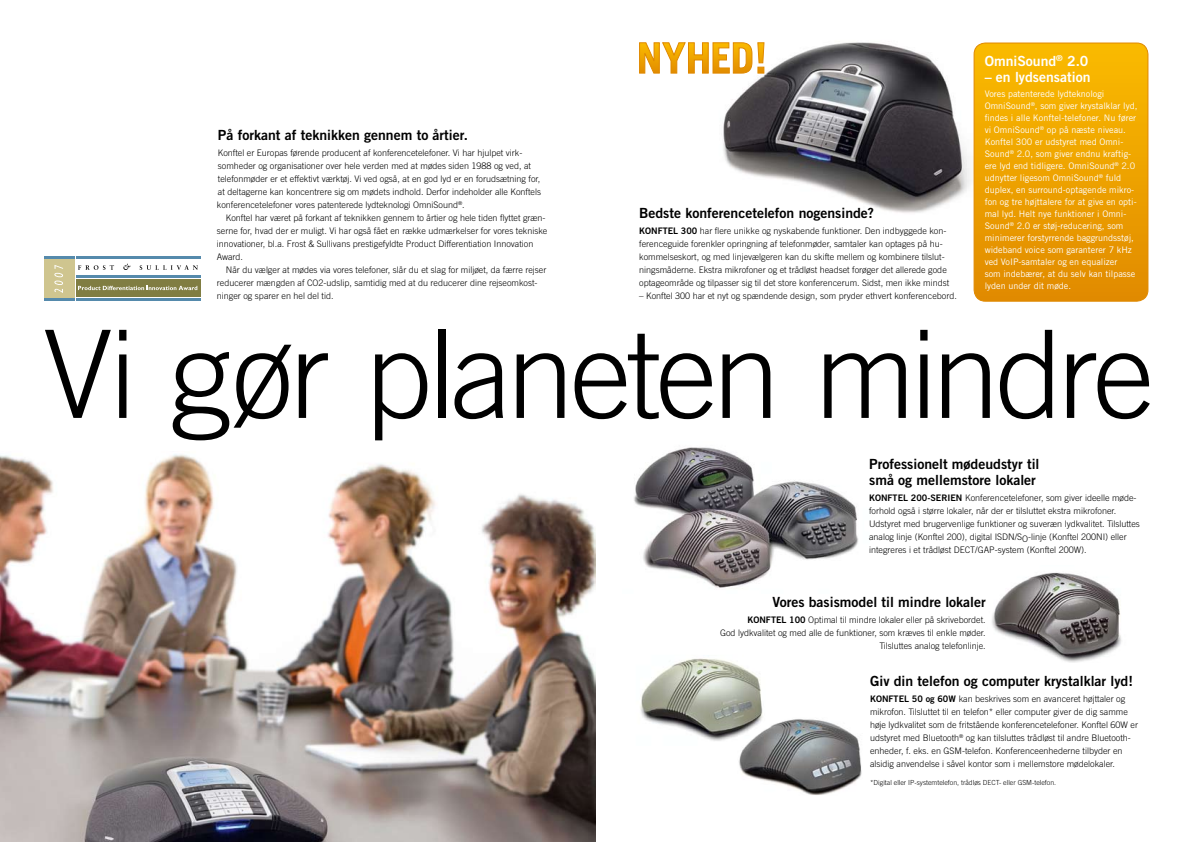
<style>
.page{position:relative;width:1191px;height:842px;background:#fff}
.page>*{position:absolute;margin:0;border:0;box-sizing:border-box;transform-origin:0 0}
.t1{font:300 122px "Trade Gothic";letter-spacing:-.035em;color:#000}
.t2{font:14px/16px "Trade Gothic Bold Two";color:#000}
.t3{font:14px "Trade Gothic Bold Two";color:#fff}
.t4{font:300 9px/13px "Trade Gothic";color:#000}
.t5{font:9px/12px "Trade Gothic";color:#fff}
.t6{font:300 7px "Trade Gothic";color:#000}
.s1{font-family:"Trade Gothic Bold Two";font-weight:400}
</style>
<div class="page">
<img style="left:634px;top:447px;width:224px;height:141px">
<img style="left:992px;top:572px;width:130px;height:91px">
<img style="left:640px;top:658px;width:123px;height:83px">
<img style="left:723px;top:42px;width:266px;height:171px">
<img style="left:0;top:454px;width:595px;height:388px">
<svg style="left:76px;top:256px;width:125px;height:45px"></svg>
<div style="left:44px;top:256px;width:31px;height:45px;background:#cfc58f"></div>
<div style="left:76px;top:279px;width:124px;height:18px;background:#807d42"></div>
<hr style="left:76px;top:256px;width:124px;height:2px;background:#558aac">
<hr style="left:76px;top:276px;width:124px;height:2px;background:#558aac">
<hr style="left:44px;top:256px;width:31px;height:2px;background:#558aac">
<hr style="left:44px;top:299px;width:31px;height:2px;background:#558aac">
<svg style="left:54px;top:265px;width:9px;height:28px"></svg>
<svg style="left:78px;top:286px;width:119px;height:4px"></svg>
<svg style="left:78px;top:265px;width:36px;height:5px"></svg>
<svg style="left:123px;top:264px;width:7px;height:6px"></svg>
<svg style="left:140px;top:265px;width:58px;height:5px"></svg>
<hr style="left:76px;top:299px;width:124px;height:2px;background:#558aac">
<img style="left:737px;top:717px;width:125px;height:78px">
<div style="left:974px;top:43px;width:174px;height:258px;background:linear-gradient(to bottom,#fbbb00,#e18b00);border-radius:11px"></div>
<div style="left:973px;top:43px;width:175px;height:259px;border:1px solid #e08900;border-radius:11px"></div>
<svg style="left:639px;top:42px;width:125px;height:32px"></svg>
<h2 class="t2" style="left:218px;top:127px;width:251px">På forkant af teknikken gennem to årtier.</h2>
<p class="t4" style="left:217px;top:146px;width:325px">Konftel er Europas førende producent af konferencetelefoner. Vi har hjulpet virk&shy;somheder og organisationer over hele verden med at mødes siden 1988 og ved, at telefonmøder er et effektivt værktøj. Vi ved også, at en god lyd er en forudsætning for, at deltagerne kan koncentrere sig om mødets indhold. Derfor indeholder alle Konftels konferencetelefoner vores patenterede lydteknologi OmniSound<sup>®</sup>.</p>
<p class="t4" style="left:217px;top:211px;width:332px;text-indent:9px">Konftel har været på forkant af teknikken gennem to årtier og hele tiden flyttet græn&shy;serne for, hvad der er muligt. Vi har også fået en række udmærkelser for vores tekniske innovationer, bl.a. Frost &amp; Sullivans prestigefyldte Product Differentiation Innovation Award.</p>
<p class="t4" style="left:217px;top:263px;width:331px;text-indent:9px">Når du vælger at mødes via vores telefoner, slår du et slag for miljøet, da færre rejser reducerer mængden af CO2-udslip, samtidig med at du reducerer dine rejseomkost&shy;ninger og sparer en hel del tid.</p>
<h2 class="t2" style="left:639px;top:205px;width:236px">Bedste konferencetelefon nogensinde?</h2>
<p class="t4" style="left:639px;top:224px;width:312px"><span class="s1">KONFTEL 300</span> har flere unikke og nyskabende funktioner. Den indbyggede kon&shy;ferenceguide forenkler opringning af telefonmøder, samtaler kan optages på hu&shy;kommelseskort, og med linjevælgeren kan du skifte mellem og kombinere tilslut&shy;ningsmåderne. Ekstra mikrofoner og et trådløst headset forøger det allerede gode optageområde og tilpasser sig til det store konferencerum. Sidst, men ikke mindst</p>
<p class="t4" style="left:639px;top:289px;width:319px">– Konftel 300 har et nyt og spændende design, som pryder ethvert konferencebord.</p>
<h2 class="t3" style="left:984px;top:52px;width:105px">OmniSound<sup>®</sup> 2.0</h2>
<h2 class="t3" style="left:984px;top:69px;width:107px">– en lydsensation</h2>
<p class="t5" style="left:984px;top:88px;width:154px">Vores patenterede lydteknologi OmniSound<sup>®</sup>, som giver krystalklar lyd, findes i alle Konftel-telefoner. Nu fører vi OmniSound<sup>®</sup> op på næste niveau.<br>Konftel 300 er udstyret med Omni-Sound<sup>®</sup> 2.0, som giver endnu kraftig&shy;ere lyd end tidligere. OmniSound<sup>®</sup> 2.0 udnytter ligesom OmniSound<sup>®</sup> fuld duplex, en surround-optagende mikro&shy;fon og tre højttalere for at give en opti&shy;mal lyd. Helt nye funktioner i Omni-Sound<sup>®</sup> 2.0 er støj-reducering, som minimerer forstyrrende baggrundsstøj, wideband voice som garanterer 7 kHz ved VoIP-samtaler og en equalizer<br>som indebærer, at du selv kan tilpasse lyden under dit møde.</p>
<h1 class="t1" style="left:44px;top:302px;width:1111px">Vi gør planeten mindre</h1>
<h2 class="t2" style="left:869px;top:456px;width:172px">Professionelt mødeudstyr til små og mellemstore lokaler</h2>
<p class="t4" style="left:869px;top:491px;width:272px"><span class="s1">KONFTEL 200-SERIEN</span> Konferencetelefoner, som giver ideelle møde&shy;forhold også i større lokaler, når der er tilsluttet ekstra mikrofoner.<br>Udstyret med brugervenlige funktioner og suveræn lydkvalitet. Tilsluttes analog linje (Konftel 200), digital ISDN/SO-linje (Konftel 200NI) eller integreres i et trådløst DECT/GAP-system (Konftel 200W).</p>
<h2 class="t2" style="left:772px;top:594px;width:215px">Vores basismodel til mindre lokaler</h2>
<p class="t4" style="left:720px;top:613px;width:267px;text-align:right"><span class="s1">KONFTEL 100</span> Optimal til mindre lokaler eller på skrivebordet.<br>God lydkvalitet og med alle de funktioner, som kræves til enkle møder.<br>Tilsluttes analog telefonlinje.</p>
<h2 class="t2" style="left:870px;top:673px;width:264px">Giv din telefon og computer krystalklar lyd!</h2>
<p class="t4" style="left:870px;top:692px;width:269px"><span class="s1">KONFTEL 50 og 60W</span> kan beskrives som en avanceret højttaler og mikrofon. Tilsluttet til en telefon* eller computer giver de dig samme høje lydkvalitet som de fritstående konferencetelefoner. Konftel 60W er udstyret med Bluetooth<sup>®</sup> og kan tilsluttes trådløst til andre Bluetooth&shy;enheder, f. eks. en GSM-telefon. Konferenceenhederne tilbyder en alsidig anvendelse i såvel kontor som i mellemstore mødelokaler.</p>
<p class="t6" style="left:870px;top:778px;width:188px">*Digital eller IP-systemtelefon, trådløs DECT- eller GSM-telefon.</p>
</div>
